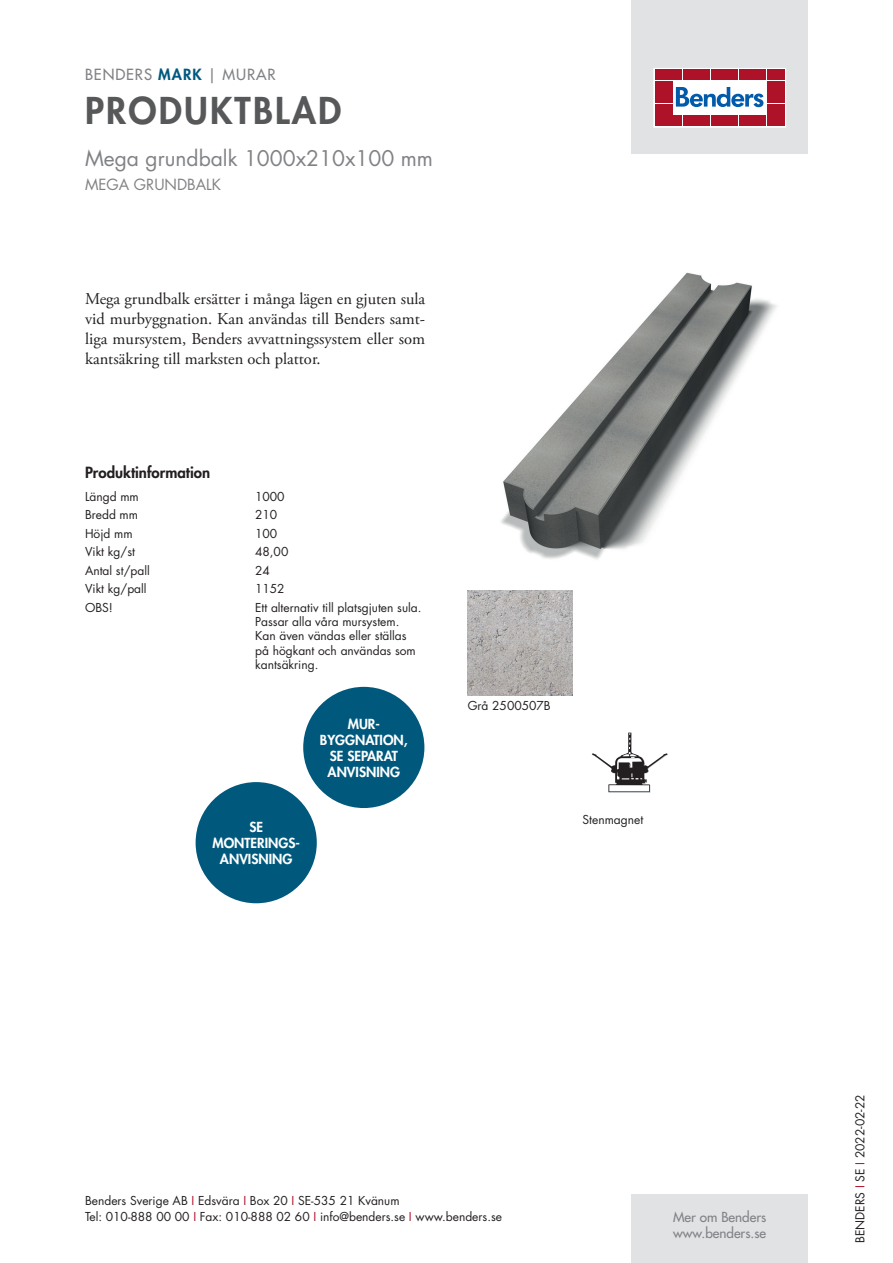
<style>
.page{position:relative;width:893px;height:1263px;background:#fff}
.page>*{position:absolute;margin:0;border:0;box-sizing:border-box;transform-origin:0 0}
.t1{font:800 36px "Futura Std";letter-spacing:.06em;color:#57585a}
.t2{font:21px "Futura Std";color:#808285}
.t3{font:16.5px/19.8px "Adobe Garamond Pro";color:#231f20;text-align:justify}
.t4{font:800 15px "Futura Std";color:#231f20}
.t5{font:500 15px "Futura Std";letter-spacing:.06em;color:#808285}
.t6{font:15px "Futura Std";color:#808285}
.t7{font:800 13.5px/16.2px "Futura Std";color:#fff;text-align:center}
.t8{font:500 13.5px/16.2px "Futura Std";color:#808285}
.t9{font:12px/14.4px "Futura Std";color:#231f20}
.s1{font-weight:800;color:#00597d}
.s2{color:#ae1229}
</style>
<div class="page">
<div style="left:631px;top:0;width:177px;height:153px;background:#e1e2e4"></div>
<div style="left:631px;top:1195px;width:177px;height:68px;background:#e1e2e4"></div>
<svg style="left:656px;top:70px;width:128px;height:55px;background:#ebc6cb"></svg>
<div style="left:654px;top:68px;width:132px;height:59px;border:1px solid #fff"></div>
<div style="left:655px;top:70px;width:8px;height:10px;background:#ae1229"></div>
<div style="left:664px;top:70px;width:8px;height:10px;background:#ae1229"></div>
<div style="left:655px;top:81px;width:8px;height:10px;background:#ae1229"></div>
<div style="left:664px;top:81px;width:8px;height:10px;background:#ae1229"></div>
<div style="left:655px;top:93px;width:8px;height:10px;background:#ae1229"></div>
<div style="left:664px;top:93px;width:8px;height:10px;background:#ae1229"></div>
<div style="left:655px;top:104px;width:8px;height:11px;background:#ae1229"></div>
<div style="left:664px;top:104px;width:8px;height:11px;background:#ae1229"></div>
<div style="left:655px;top:116px;width:8px;height:10px;background:#ae1229"></div>
<div style="left:664px;top:116px;width:8px;height:10px;background:#ae1229"></div>
<div style="left:674px;top:70px;width:8px;height:10px;background:#ae1229"></div>
<div style="left:683px;top:70px;width:8px;height:10px;background:#ae1229"></div>
<div style="left:692px;top:70px;width:8px;height:10px;background:#ae1229"></div>
<div style="left:702px;top:70px;width:8px;height:10px;background:#ae1229"></div>
<div style="left:711px;top:70px;width:8px;height:10px;background:#ae1229"></div>
<div style="left:720px;top:70px;width:8px;height:10px;background:#ae1229"></div>
<div style="left:730px;top:70px;width:8px;height:10px;background:#ae1229"></div>
<div style="left:739px;top:70px;width:8px;height:10px;background:#ae1229"></div>
<div style="left:748px;top:70px;width:8px;height:10px;background:#ae1229"></div>
<div style="left:758px;top:70px;width:8px;height:10px;background:#ae1229"></div>
<div style="left:674px;top:116px;width:8px;height:10px;background:#ae1229"></div>
<div style="left:683px;top:116px;width:8px;height:10px;background:#ae1229"></div>
<div style="left:692px;top:116px;width:8px;height:10px;background:#ae1229"></div>
<div style="left:702px;top:116px;width:8px;height:10px;background:#ae1229"></div>
<div style="left:711px;top:116px;width:8px;height:10px;background:#ae1229"></div>
<div style="left:720px;top:116px;width:8px;height:10px;background:#ae1229"></div>
<div style="left:730px;top:116px;width:8px;height:10px;background:#ae1229"></div>
<div style="left:739px;top:116px;width:8px;height:10px;background:#ae1229"></div>
<div style="left:748px;top:116px;width:8px;height:10px;background:#ae1229"></div>
<div style="left:758px;top:116px;width:8px;height:10px;background:#ae1229"></div>
<div style="left:767px;top:70px;width:8px;height:10px;background:#ae1229"></div>
<div style="left:776px;top:70px;width:8px;height:10px;background:#ae1229"></div>
<div style="left:767px;top:81px;width:8px;height:10px;background:#ae1229"></div>
<div style="left:776px;top:81px;width:8px;height:10px;background:#ae1229"></div>
<div style="left:767px;top:93px;width:8px;height:10px;background:#ae1229"></div>
<div style="left:776px;top:93px;width:8px;height:10px;background:#ae1229"></div>
<div style="left:767px;top:104px;width:8px;height:11px;background:#ae1229"></div>
<div style="left:776px;top:104px;width:8px;height:11px;background:#ae1229"></div>
<div style="left:767px;top:116px;width:8px;height:10px;background:#ae1229"></div>
<div style="left:776px;top:116px;width:8px;height:10px;background:#ae1229"></div>
<svg style="left:676px;top:87px;width:87px;height:20px;background:#8ab3d7"></svg>
<div style="left:303px;top:687px;width:121px;height:121px;background:#00597d;border-radius:50%"></div>
<div style="left:196px;top:782px;width:121px;height:121px;background:#00597d;border-radius:50%"></div>
<img style="left:501px;top:272px;width:276px;height:287px">
<img style="left:468px;top:590px;width:105px;height:105px">
<img style="left:608px;top:732px;width:60px;height:61px">
<svg style="left:592px;top:733px;width:75px;height:59px"></svg>
<p class="t5" style="left:85px;top:65px;width:192px">BENDERS <span class="s1">MARK</span> | MURAR</p>
<h1 class="t1" style="left:85px;top:87px;width:258px">PRODUKTBLAD</h1>
<h2 class="t2" style="left:85px;top:144px;width:349px">Mega grundbalk 1000x210x100 mm</h2>
<p class="t6" style="left:85px;top:175px;width:138px">MEGA GRUNDBALK</p>
<h3 class="t3" style="left:85px;top:290px;width:342px">Mega grundbalk ersätter i många lägen en gjuten sula vid murbyggnation. Kan användas till Benders samt&shy;liga mursystem, Benders avvattningssystem eller som kantsäkring till marksten och plattor.</h3>
<p class="t4" style="left:85px;top:463px;width:127px">Produktinformation</p>
<p class="t9" style="left:85px;top:490px;width:55px">Längd mm</p>
<p class="t9" style="left:255px;top:490px;width:31px">1000</p>
<p class="t9" style="left:85px;top:508px;width:55px">Bredd mm</p>
<p class="t9" style="left:255px;top:508px;width:24px">210</p>
<p class="t9" style="left:85px;top:526px;width:49px">Höjd mm</p>
<p class="t9" style="left:255px;top:526px;width:24px">100</p>
<p class="t9" style="left:85px;top:545px;width:51px">Vikt kg/st</p>
<p class="t9" style="left:255px;top:545px;width:35px">48,00</p>
<p class="t9" style="left:85px;top:563px;width:66px">Antal st/pall</p>
<p class="t9" style="left:255px;top:563px;width:16px">24</p>
<p class="t9" style="left:85px;top:582px;width:63px">Vikt kg/pall</p>
<p class="t9" style="left:255px;top:582px;width:31px">1152</p>
<p class="t9" style="left:85px;top:600px;width:29px">OBS!</p>
<p class="t9" style="left:255px;top:600px;width:168px">Ett alternativ till platsgjuten sula.<br>Passar alla våra mursystem.<br>Kan även vändas eller ställas på högkant och användas som kantsäkring.</p>
<p class="t7" style="left:212px;top:819px;width:89px">SE<br>MONTERINGS-<br>ANVISNING</p>
<p class="t7" style="left:320px;top:715px;width:89px">MUR-<br>BYGGNATION,<br>SE SEPARAT<br>ANVISNING</p>
<p class="t9" style="left:468px;top:698px;width:85px">Grå 2500507B</p>
<p class="t9" style="left:583px;top:812px;width:62px">Stenmagnet</p>
<p class="t9" style="left:85px;top:1192px;width:418px;line-height:16.5px">Benders Sverige AB <span class="s2">I</span> Edsvära <span class="s2">I</span> Box 20 <span class="s2">I</span> SE-535 21 Kvänum<br>Tel: 010-888 00 00 <span class="s2">I</span> Fax: 010-888 02 60 <span class="s2">I</span> info@benders.se <span class="s2">I</span> www.benders.se</p>
<p class="t8" style="left:673px;top:1209px;width:95px">Mer om Benders www.benders.se</p>
<p class="t9" style="left:853px;top:1243px;width:150px;rotate:-90deg">BENDERS <span class="s2">I</span> SE <span class="s2">I</span> 2022-02-22</p>
</div>
